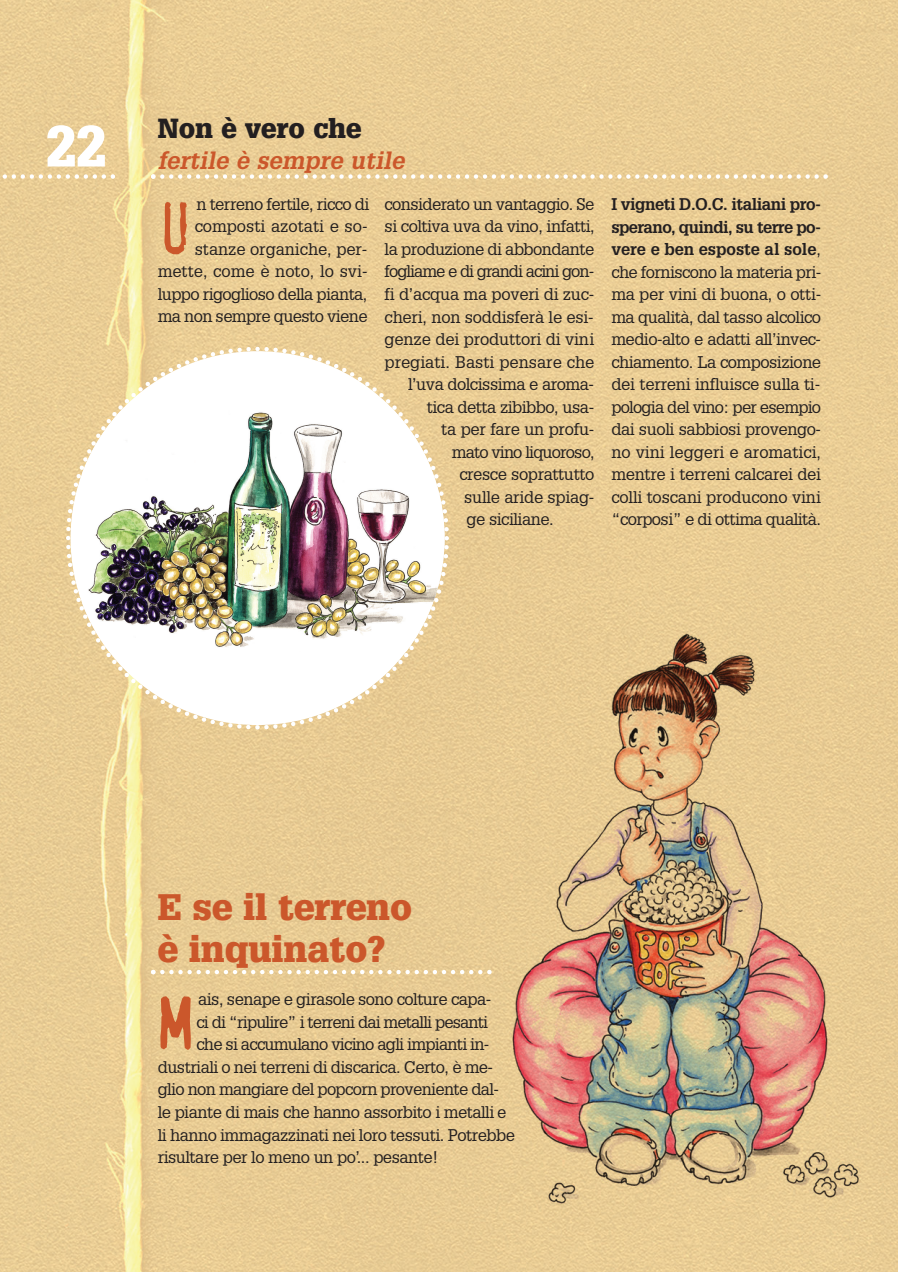
<style>
.page{position:relative;width:898px;height:1272px;background:#fff}
.page>*{position:absolute;margin:0;border:0;box-sizing:border-box;transform-origin:0 0}
.t1{font:70.5px "Confidential";color:#cb572b}
.t2{font:900 56.7px "Glypha 75";color:#fff;scale:.95 1}
.t3{font:900 36px/42px "Glypha 75";color:#cb572b}
.t4{font:900 27px "Glypha 75";color:#231f20}
.t5{font:italic 700 24px "Glypha";color:#cb572b}
.t6{font:16.5px/22.5px "Glypha 55 Roman";letter-spacing:-.03em;color:#231f20;text-align:right}
.t7{font:700 16.5px/22.5px "Glypha 65";letter-spacing:-.03em;color:#231f20;text-align:justify}
.t8{font:16.5px "Glypha 55 Roman";letter-spacing:-.05em;color:#231f20}
.t9{font:16.5px "Glypha 55 Roman";letter-spacing:-.055em;color:#231f20}
.t10{font:16.5px "Glypha 55 Roman";letter-spacing:-.01em;color:#231f20}
.t11{font:16.5px "Glypha 55 Roman";letter-spacing:-.005em;color:#231f20}
.t12{font:16.5px "Glypha 55 Roman";color:#231f20}
.s1{font-family:"Glypha 55 Roman";font-weight:400}
</style>
<div class="page">
<img style="left:0;top:0;width:897px;height:1271px">
<svg style="left:151px;top:174px;width:676px;height:5px"></svg>
<svg style="left:0;top:174px;width:115px;height:5px"></svg>
<img style="left:64px;top:344px;width:387px;height:388px">
<svg style="left:255px;top:725px;width:4px;height:4px"></svg>
<svg style="left:151px;top:969px;width:340px;height:5px"></svg>
<h2 class="t2" style="left:46px;top:112px;width:65px">22</h2>
<h3 class="t4" style="left:158px;top:112px;width:205px">Non è vero che</h3>
<h3 class="t5" style="left:158px;top:145px;width:249px">fertile è sempre utile</h3>
<p class="t6" style="left:158px;top:192px;width:213px">n terreno fertile, ricco di composti azotati e so&shy;stanze organiche, per&shy;mette, come è noto, lo svi&shy;luppo rigoglioso della pianta, ma non sempre questo viene</p>
<p class="t6" style="left:384px;top:192px;width:211px">considerato un vantaggio. Se</p>
<h1 class="t1" style="left:158px;top:198px;width:37px">u</h1>
<p class="t6" style="left:384px;top:215px;width:211px">si coltiva uva da vino, infatti,</p>
<p class="t6" style="left:384px;top:237px;width:211px">la produzione di abbondante</p>
<p class="t9" style="left:384px;top:261px;width:211px">fogliame e di grandi acini gon-</p>
<p class="t6" style="left:384px;top:282px;width:211px">fi d’acqua ma poveri di zuc-</p>
<p class="t10" style="left:384px;top:306px;width:211px">cheri, non soddisferà le esi-</p>
<p class="t11" style="left:384px;top:329px;width:211px">genze dei produttori di vini</p>
<p class="t12" style="left:384px;top:352px;width:211px">pregiati. Basti pensare che</p>
<p class="t6" style="left:408px;top:372px;width:187px">l’uva dolcissima e aroma-</p>
<p class="t6" style="left:426px;top:395px;width:169px">tica detta zibibbo, usa-</p>
<p class="t6" style="left:441px;top:417px;width:154px">ta per fare un profu-</p>
<p class="t8" style="left:451px;top:442px;width:144px">mato vino liquoroso,</p>
<p class="t6" style="left:459px;top:462px;width:136px">cresce soprattutto</p>
<p class="t6" style="left:464px;top:485px;width:132px">sulle aride spiag-</p>
<p class="t6" style="left:466px;top:507px;width:89px">ge siciliane.</p>
<p class="t7" style="left:611px;top:193px;width:211px">I vigneti D.O.C. italiani pro&shy;sperano, quindi, su terre po&shy;vere e ben esposte al sole<span class="s1">,</span></p>
<p class="t6" style="left:611px;top:260px;width:211px;text-align:justify">che forniscono la materia pri&shy;ma per vini di buona, o otti&shy;ma qualità, dal tasso alcolico medio-alto e adatti all’invec&shy;chiamento. La composizione dei terreni influisce sulla ti&shy;pologia del vino: per esempio dai suoli sabbiosi provengo&shy;no vini leggeri e aromatici, mentre i terreni calcarei dei colli toscani producono vini “corposi” e di ottima qualità.</p>
<h3 class="t3" style="left:158px;top:885px;width:256px">E se il terreno è inquinato?</h3>
<h1 class="t1" style="left:158px;top:993px;width:37px">M</h1>
<p class="t6" style="left:198px;top:987px;width:294px">ais, senape e girasole sono colture capa-</p>
<p class="t8" style="left:196px;top:1012px;width:293px">ci di “ripulire” i terreni dai metalli pesanti</p>
<p class="t6" style="left:196px;top:1032px;width:294px">che si accumulano vicino agli impianti in-</p>
<p class="t6" style="left:158px;top:1055px;width:337px">dustriali o nei terreni di discarica. Certo, è me-</p>
<p class="t6" style="left:158px;top:1077px;width:343px">glio non mangiare del popcorn proveniente dal-</p>
<p class="t6" style="left:158px;top:1100px;width:350px">le piante di mais che hanno assorbito i metalli e</p>
<p class="t6" style="left:158px;top:1122px;width:358px">li hanno immagazzinati nei loro tessuti. Potrebbe</p>
<p class="t6" style="left:158px;top:1145px;width:282px">risultare per lo meno un po’... pesante!</p>
</div>
